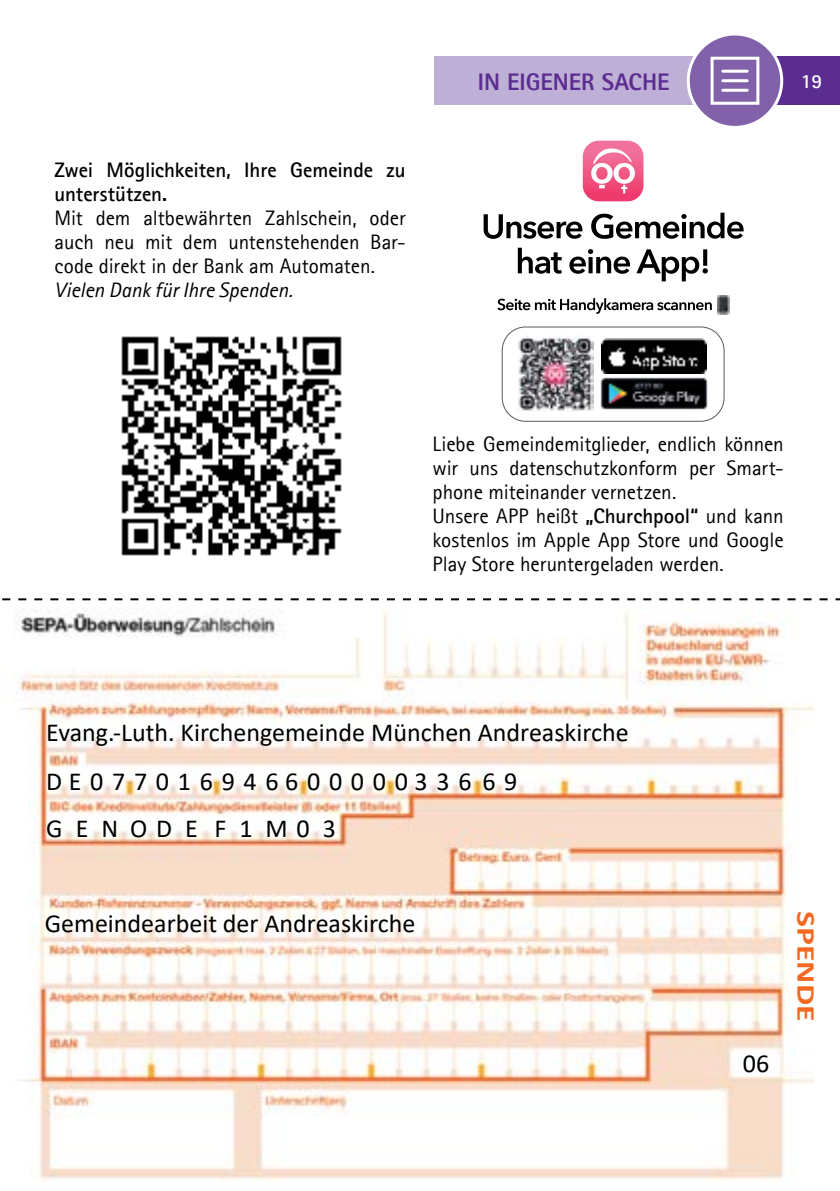
<style>
.page{position:relative;width:840px;height:1191px;background:#fff}
.page>*{position:absolute;margin:0;border:0;box-sizing:border-box;transform-origin:0 0}
.t1{font:26px/47.4px "Calibri";color:#000}
.t2{font:700 26px "Calibri";color:#f26921;scale:1.3 1}
.t3{font:800 24px "Agfa Rotis Sans Serif";letter-spacing:-.005em;color:#5c2d91}
.t4{font:21px/24px "Agfa Rotis Sans Serif";letter-spacing:-.005em;color:#000}
.t5{font:700 21px/24px "Agfa Rotis Sans Serif";letter-spacing:-.005em;color:#000}
.t6{font:italic 21px "Agfa Rotis Sans Serif";letter-spacing:-.005em;color:#000}
.t7{font:700 20px "Agfa Rotis Sans Serif";color:#fff}
.s1{font-weight:700}
</style>
<div class="page">
<div style="left:434px;top:57px;width:263px;height:48px;background:#beafd6"></div>
<div style="left:758px;top:57px;width:81px;height:48px;background:#5c2d91"></div>
<div style="left:687px;top:34px;width:94px;height:93px;background:#8162aa;border-radius:50%"></div>
<div style="left:686px;top:33px;width:96px;height:96px;border:3px solid #fff;border-radius:50%"></div>
<div style="left:710px;top:57px;width:49px;height:48px;border:3px solid #fff"></div>
<hr style="left:722px;top:70px;width:24px;height:3px;background:#fff">
<hr style="left:722px;top:79px;width:24px;height:3px;background:#fff">
<hr style="left:722px;top:89px;width:24px;height:3px;background:#fff">
<svg style="left:2px;top:598px;width:837px;height:2px"></svg>
<img style="left:16px;top:609px;width:797px;height:571px">
<svg style="left:582px;top:141px;width:61px;height:60px"></svg>
<div style="left:502px;top:327px;width:221px;height:94px;background:#fff;border:1px solid #58595b;border-radius:23px"></div>
<img style="left:517px;top:335px;width:76px;height:77px">
<img style="left:593px;top:370px;width:121px;height:47px">
<img style="left:601px;top:338px;width:105px;height:35px">
<svg style="left:483px;top:214px;width:99px;height:25px"></svg>
<svg style="left:591px;top:213px;width:152px;height:26px"></svg>
<svg style="left:517px;top:248px;width:44px;height:26px"></svg>
<svg style="left:569px;top:249px;width:60px;height:25px"></svg>
<svg style="left:636px;top:249px;width:71px;height:32px"></svg>
<svg style="left:497px;top:298px;width:214px;height:16px"></svg>
<img style="left:717px;top:295px;width:11px;height:20px">
<img style="left:121px;top:336px;width:221px;height:220px">
<p class="t5" style="left:54px;top:158px;width:352px">Zwei Möglichkeiten, Ihre Gemeinde zu unterstützen.</p>
<p class="t4" style="left:54px;top:206px;width:352px;text-align:justify">Mit dem altbewährten Zahlschein, oder auch neu mit dem untenstehenden Bar&shy;code direkt in der Bank am Automaten.</p>
<p class="t6" style="left:54px;top:278px;width:240px">Vielen Dank für Ihre Spenden.</p>
<p class="t3" style="left:477px;top:67px;width:190px">IN EIGENER SACHE</p>
<p class="t7" style="left:800px;top:68px;width:23px">19</p>
<p class="t4" style="left:432px;top:432px;width:352px">Liebe Gemeindemitglieder, endlich können wir uns datenschutzkonform per Smart&shy;phone miteinander vernetzen.<br>Unsere APP heißt <span class="s1">„Churchpool“</span> und kann kostenlos im Apple App Store und Google Play Store heruntergeladen werden.</p>
<p class="t1" style="left:46px;top:708px;width:583px">Evang.-Luth. Kirchengemeinde München Andreaskirche</p>
<p class="t1" style="left:46px;top:757px;width:472px">D E 0 7 7 0 1 6 9 4 6 6 0 0 0 0 0 3 3 6 6 9<br>G E N O D E F 1 M 0 3</p>
<p class="t1" style="left:45px;top:898px;width:372px">Gemeindearbeit der Andreaskirche</p>
<p class="t1" style="left:742px;top:1039px;width:28px">06</p>
<p class="t2" style="left:824px;top:911px;width:87px;rotate:90deg">SPENDE</p>
</div>
